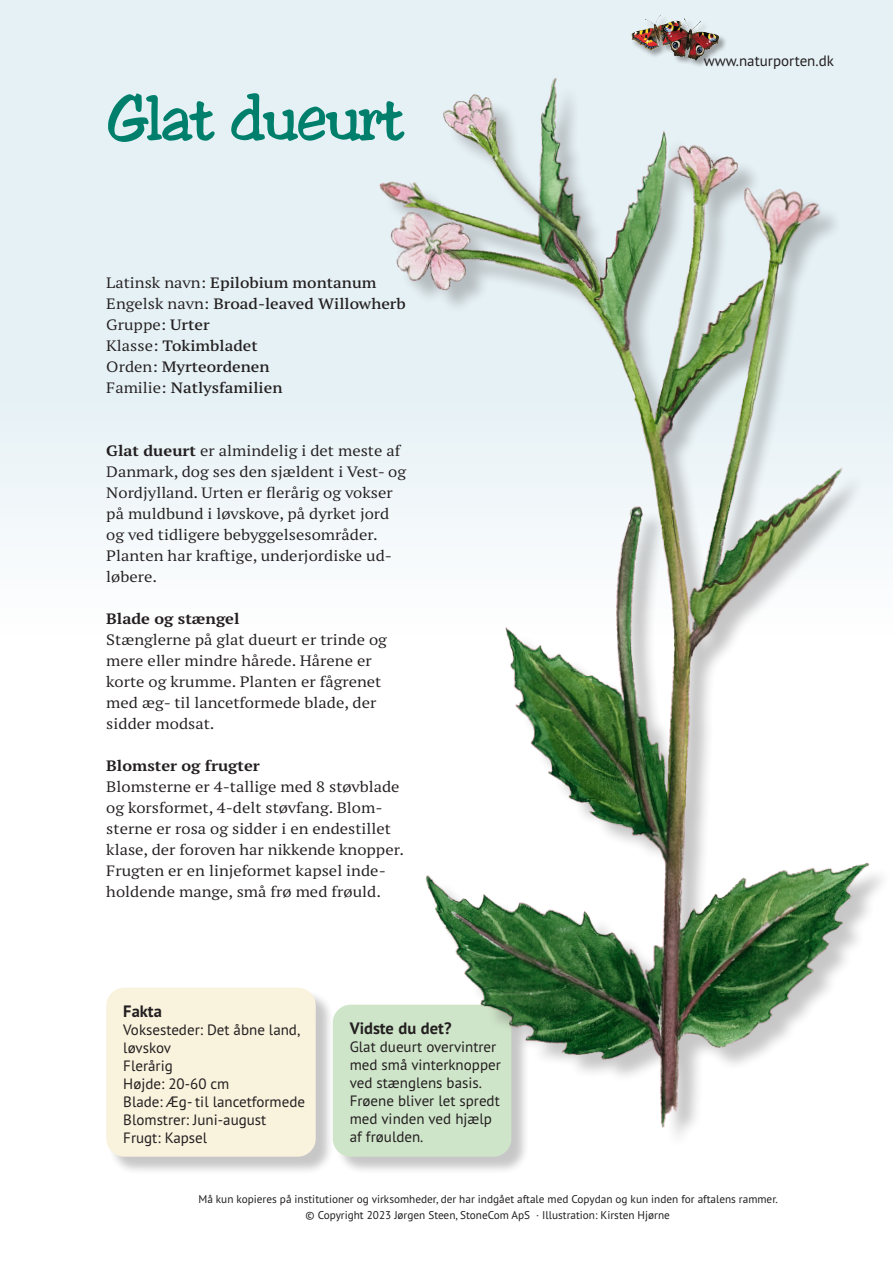
<style>
.page{position:relative;width:893px;height:1263px;background:#fff}
.page>*{position:absolute;margin:0;border:0;box-sizing:border-box;transform-origin:0 0}
.t1{font:60px "Toledo";letter-spacing:-.025em;color:#00806c}
.t2{font:700 16.5px "PT Sans Pro";color:#231f20}
.t3{font:expanded 15px/21px "PT Serif Pro";color:#231f20}
.t4{font:15px/18px "PT Sans Pro";color:#231f20}
.t5{font:600 expanded 15px/21px "PT Serif Pro";color:#231f20}
.t6{font:700 expanded 15px "PT Serif Pro";color:#231f20}
.t7{font:11.25px/16.5px "PT Sans Pro";color:#231f20;text-align:center}
.s1{font-weight:400}
.s2{font-weight:700}
</style>
<div class="page">
<div style="left:0;top:0;width:893px;height:1263px;background:linear-gradient(to bottom,#e3eff4,#fff)"></div>
<div style="left:632px;top:15px;width:96px;height:54px;background:#231f20;opacity:.4"></div>
<img style="left:631px;top:15px;width:58px;height:42px">
<div style="left:109px;top:990px;width:225px;height:185px;background:#231f20;opacity:.25"></div>
<div style="left:106px;top:988px;width:210px;height:169px;background:#f9f2dd;border-radius:18px"></div>
<div style="left:335px;top:1007px;width:195px;height:168px;background:#231f20;opacity:.25"></div>
<div style="left:333px;top:1005px;width:178px;height:152px;background:#cfe5c9;border-radius:18px"></div>
<div style="left:384px;top:82px;width:509px;height:1069px;background:#231f20;opacity:.25"></div>
<img style="left:359px;top:74px;width:529px;height:1066px">
<h1 class="t1" style="left:106px;top:81px;width:298px">Glat dueurt</h1>
<p class="t5" style="left:106px;top:271px;width:301px"><span class="s1">Latinsk navn:</span> Epilobium montanum<br><span class="s1">Engelsk navn:</span> Broad-leaved Willowherb<br><span class="s1">Gruppe:</span> Urter<br><span class="s1">Klasse:</span> Tokimbladet<br><span class="s1">Orden:</span> Myrteordenen<br><span class="s1">Familie:</span> Natlysfamilien</p>
<p class="t3" style="left:106px;top:439px;width:301px"><span class="s2">Glat dueurt</span> er almindelig i det meste af Danmark, dog ses den sjældent i Vest- og Nordjylland. Urten er flerårig og vokser på muldbund i løvskove, på dyrket jord og ved tidligere bebyggelsesområder.<br>Planten har kraftige, underjordiske ud&shy;løbere.</p>
<p class="t6" style="left:106px;top:608px;width:135px">Blade og stængel</p>
<p class="t3" style="left:106px;top:628px;width:282px">Stænglerne på glat dueurt er trinde og mere eller mindre hårede. Hårene er korte og krumme. Planten er fågrenet med æg- til lancetformede blade, der sidder modsat.</p>
<p class="t6" style="left:106px;top:755px;width:155px">Blomster og frugter</p>
<p class="t3" style="left:106px;top:775px;width:299px">Blomsterne er 4-tallige med 8 støvblade og korsformet, 4-delt støvfang. Blom&shy;sterne er rosa og sidder i en endestillet klase, der foroven har nikkende knopper.<br>Frugten er en linjeformet kapsel inde&shy;holdende mange, små frø med frøuld.</p>
<p class="t2" style="left:123px;top:1000px;width:40px">Fakta</p>
<p class="t4" style="left:123px;top:1020px;width:183px">Voksesteder: Det åbne land, løvskov<br>Flerårig<br>Højde: 20-60 cm<br>Blade: Æg- til lancetformede<br>Blomstrer: Juni-august<br>Frugt: Kapsel</p>
<p class="t2" style="left:350px;top:1017px;width:103px">Vidste du det?</p>
<p class="t4" style="left:350px;top:1037px;width:153px">Glat dueurt overvintrer med små vinterknopper ved stænglens basis.<br>Frøene bliver let spredt med vinden ved hjælp af frøulden.</p>
<p class="t4" style="left:704px;top:52px;width:132px">www.naturporten.dk</p>
<p class="t7" style="left:198px;top:1190px;width:581px">Må kun kopieres på institutioner og virksomheder, der har indgået aftale med Copydan og kun inden for aftalens rammer. © Copyright 2023 Jørgen Steen, StoneCom ApS · Illustration: Kirsten Hjørne</p>
</div>
